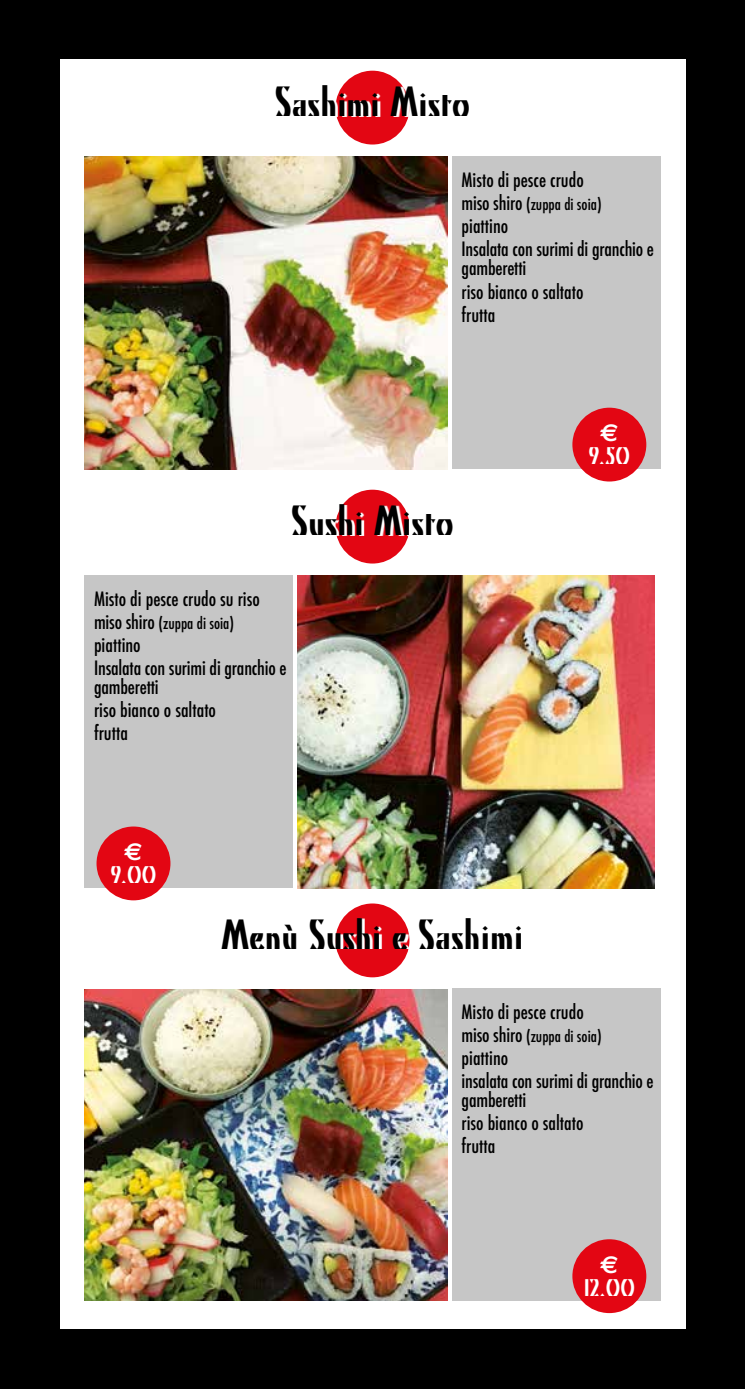
<style>
.page{position:relative;width:745px;height:1389px;background:#fff}
.page>*{position:absolute;margin:0;border:0;box-sizing:border-box;transform-origin:0 0}
.t1{font:42px "Kino";color:#000}
.t2{font:24.5px "Kino";color:#fff}
.t3{font:700 24.5px "Euro Sans";color:#fff}
.t4{font:500 condensed 19.25px/23.1px "Futura";color:#000}
.t5{font:500 condensed 15.75px "Futura";color:#000}
.s1{font-size:19.25px}
</style>
<div class="page">
<div style="left:0;top:0;width:744px;height:1389px;background:#000"></div>
<div style="left:60px;top:60px;width:625px;height:1269px;background:#fff"></div>
<div style="left:335px;top:903px;width:74px;height:74px;background:#e30613;border-radius:50%"></div>
<svg style="left:335px;top:918px;width:75px;height:31px"></svg>
<img style="left:84px;top:989px;width:362px;height:312px">
<div style="left:335px;top:71px;width:74px;height:74px;background:#e30613;border-radius:50%"></div>
<svg style="left:335px;top:86px;width:75px;height:30px"></svg>
<img style="left:84px;top:157px;width:362px;height:312px">
<div style="left:451px;top:157px;width:209px;height:312px;background:#c6c6c6"></div>
<div style="left:572px;top:408px;width:74px;height:74px;background:#e30613;border-radius:50%"></div>
<div style="left:335px;top:490px;width:74px;height:74px;background:#e30613;border-radius:50%"></div>
<svg style="left:335px;top:505px;width:74px;height:30px"></svg>
<img style="left:298px;top:576px;width:356px;height:313px">
<div style="left:84px;top:575px;width:209px;height:313px;background:#c6c6c6"></div>
<div style="left:96px;top:827px;width:74px;height:73px;background:#e30613;border-radius:50%"></div>
<div style="left:451px;top:988px;width:209px;height:313px;background:#c6c6c6"></div>
<div style="left:572px;top:1239px;width:74px;height:74px;background:#e30613;border-radius:50%"></div>
<h1 class="t1" style="left:274px;top:78px;width:197px">Sashimi Misto</h1>
<p class="t4" style="left:461px;top:168px;width:124px">Misto di pesce crudo</p>
<p class="t5" style="left:461px;top:194px;width:141px"><span class="s1">miso shiro</span> (zuppa di soia)</p>
<p class="t4" style="left:461px;top:215px;width:194px">piattino<br>Insalata con surimi di granchio e</p>
<p class="t4" style="left:461px;top:257px;width:123px">gamberetti<br>riso bianco o saltato frutta</p>
<h1 class="t1" style="left:291px;top:497px;width:164px">Sushi Misto</h1>
<p class="t4" style="left:94px;top:587px;width:167px">Misto di pesce crudo su riso</p>
<p class="t5" style="left:94px;top:613px;width:141px"><span class="s1">miso shiro</span> (zuppa di soia)</p>
<p class="t4" style="left:94px;top:633px;width:194px">piattino<br>Insalata con surimi di granchio e</p>
<p class="t4" style="left:94px;top:676px;width:123px">gamberetti<br>riso bianco o saltato frutta</p>
<p class="t3" style="left:124px;top:837px;width:20px">€</p>
<p class="t2" style="left:111px;top:861px;width:47px">9.00</p>
<h1 class="t1" style="left:221px;top:911px;width:303px">Menù Sushi e Sashimi</h1>
<p class="t3" style="left:599px;top:418px;width:20px">€</p>
<p class="t2" style="left:588px;top:442px;width:43px">9.50</p>
<p class="t4" style="left:461px;top:1000px;width:124px">Misto di pesce crudo</p>
<p class="t5" style="left:461px;top:1026px;width:141px"><span class="s1">miso shiro</span> (zuppa di soia)</p>
<p class="t4" style="left:461px;top:1046px;width:193px">piattino<br>insalata con surimi di granchio e</p>
<p class="t4" style="left:461px;top:1089px;width:123px">gamberetti<br>riso bianco o saltato frutta</p>
<p class="t3" style="left:599px;top:1250px;width:20px">€</p>
<p class="t2" style="left:583px;top:1273px;width:53px">12.00</p>
</div>
